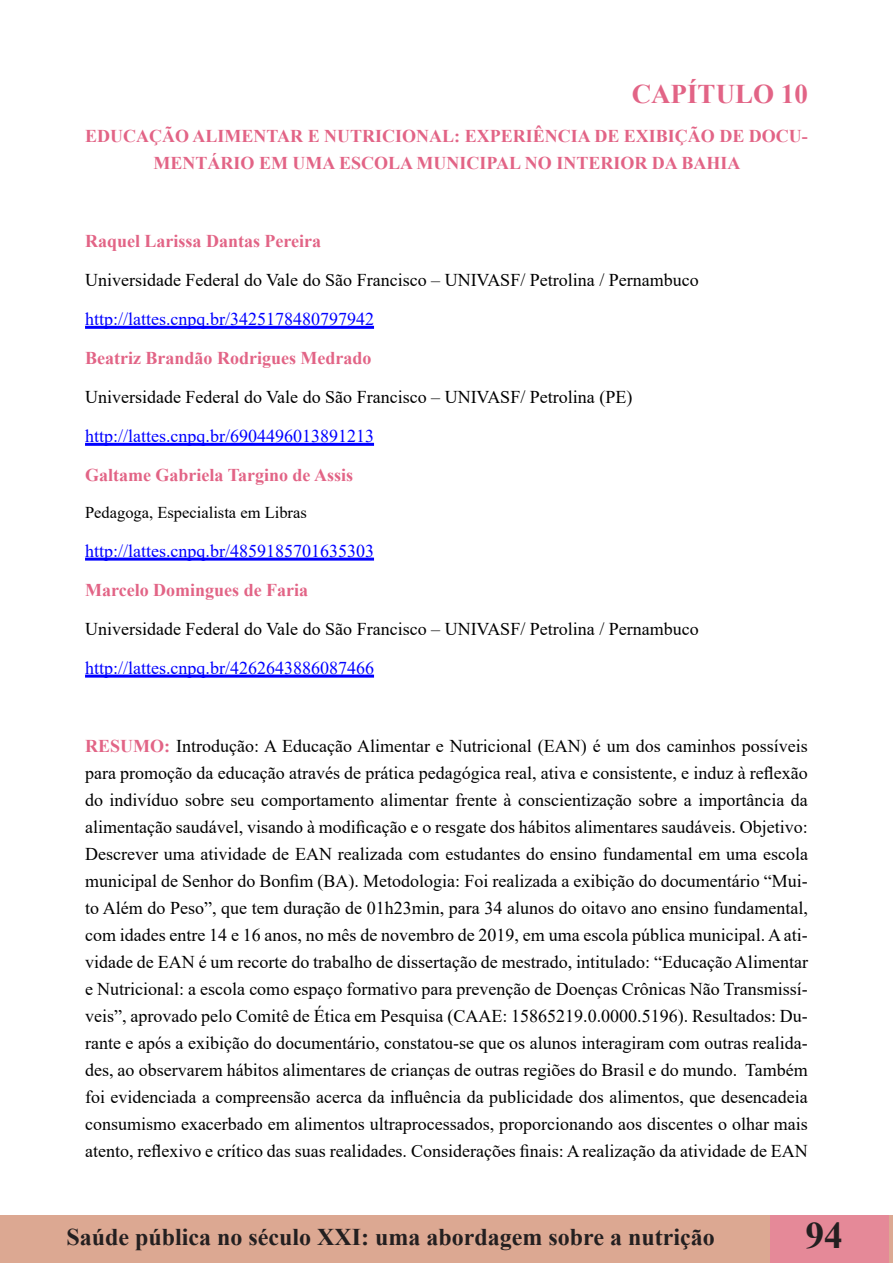
<style>
.page{position:relative;width:893px;height:1263px;background:#fff}
.page>*{position:absolute;margin:0;border:0;box-sizing:border-box;transform-origin:0 0}
.t1{font:700 37.5px "Times New Roman";color:#231f20}
.t2{font:700 27px "Times New Roman";color:#e26486}
.t3{font:700 24px "Times New Roman";color:#231f20}
.t4{font:18px/27px "Times New Roman";color:#000;text-align:justify}
.t5{font:700 18px/27px "Times New Roman";color:#e26486;text-align:center}
.t6{font:18px "Times New Roman";color:#00f}
.t7{font:16.5px "Times New Roman";color:#000}
.s1{font-weight:700;color:#e26486}
</style>
<div class="page">
<div style="left:0;top:1215px;width:893px;height:47px;background:#dca892"></div>
<div style="left:770px;top:1215px;width:123px;height:47px;background:#e58998"></div>
<hr style="left:889px;top:1215px;width:4px;height:47px;background:#dca892">
<hr style="left:85px;top:326px;width:289px;height:3px;background:#00f">
<hr style="left:85px;top:443px;width:289px;height:3px;background:#00f">
<hr style="left:85px;top:558px;width:289px;height:3px;background:#00f">
<hr style="left:85px;top:675px;width:289px;height:3px;background:#00f">
<p class="t2" style="left:632px;top:75px;width:178px">CAPÍTULO 10</p>
<p class="t5" style="left:85px;top:122px;width:724px">EDUCAÇÃO ALIMENTAR E NUTRICIONAL: EXPERIÊNCIA DE EXIBIÇÃO DE DOCU-<br>MENTÁRIO EM UMA ESCOLA MUNICIPAL NO INTERIOR DA BAHIA</p>
<p class="t5" style="left:85px;top:227px;width:238px">Raquel Larissa Dantas Pereira</p>
<p class="t4" style="left:85px;top:266px;width:615px">Universidade Federal do Vale do São Francisco – UNIVASF/ Petrolina / Pernambuco</p>
<p class="t6" style="left:85px;top:307px;width:291px">http://lattes.cnpq.br/3425178480797942</p>
<p class="t5" style="left:85px;top:344px;width:288px">Beatriz Brandão Rodrigues Medrado</p>
<p class="t4" style="left:85px;top:383px;width:549px">Universidade Federal do Vale do São Francisco – UNIVASF/ Petrolina (PE)</p>
<p class="t6" style="left:85px;top:424px;width:291px">http://lattes.cnpq.br/6904496013891213</p>
<p class="t5" style="left:85px;top:461px;width:270px">Galtame Gabriela Targino de Assis</p>
<p class="t7" style="left:85px;top:501px;width:223px">Pedagoga, Especialista em Libras</p>
<p class="t6" style="left:85px;top:538px;width:291px">http://lattes.cnpq.br/4859185701635303</p>
<p class="t5" style="left:85px;top:576px;width:225px">Marcelo Domingues de Faria</p>
<p class="t4" style="left:85px;top:615px;width:615px">Universidade Federal do Vale do São Francisco – UNIVASF/ Petrolina / Pernambuco</p>
<p class="t6" style="left:85px;top:655px;width:291px">http://lattes.cnpq.br/4262643886087466</p>
<p class="t4" style="left:85px;top:732px;width:724px"><span class="s1">RESUMO:</span> Introdução: A Educação Alimentar e Nutricional (EAN) é um dos caminhos possíveis para promoção da educação através de prática pedagógica real, ativa e consistente, e induz à reflexão do indivíduo sobre seu comportamento alimentar frente à conscientização sobre a importância da alimentação saudável, visando à modificação e o resgate dos hábitos alimentares saudáveis. Objetivo:<br>Descrever uma atividade de EAN realizada com estudantes do ensino fundamental em uma escola municipal de Senhor do Bonfim (BA). Metodologia: Foi realizada a exibição do documentário “Mui&shy;to Além do Peso”, que tem duração de 01h23min, para 34 alunos do oitavo ano ensino fundamental, com idades entre 14 e 16 anos, no mês de novembro de 2019, em uma escola pública municipal. A ati&shy;vidade de EAN é um recorte do trabalho de dissertação de mestrado, intitulado: “Educação Alimentar e Nutricional: a escola como espaço formativo para prevenção de Doenças Crônicas Não Transmissí&shy;veis”, aprovado pelo Comitê de Ética em Pesquisa (CAAE: 15865219.0.0000.5196). Resultados: Du&shy;rante e após a exibição do documentário, constatou-se que os alunos interagiram com outras realida&shy;des, ao observarem hábitos alimentares de crianças de outras regiões do Brasil e do mundo. Também foi evidenciada a compreensão acerca da influência da publicidade dos alimentos, que desencadeia consumismo exacerbado em alimentos ultraprocessados, proporcionando aos discentes o olhar mais atento, reflexivo e crítico das suas realidades. Considerações finais: A realização da atividade de EAN</p>
<h3 class="t3" style="left:66px;top:1219px;width:650px">Saúde pública no século XXI: uma abordagem sobre a nutrição</h3>
<h1 class="t1" style="left:805px;top:1208px;width:39px">94</h1>
</div>
